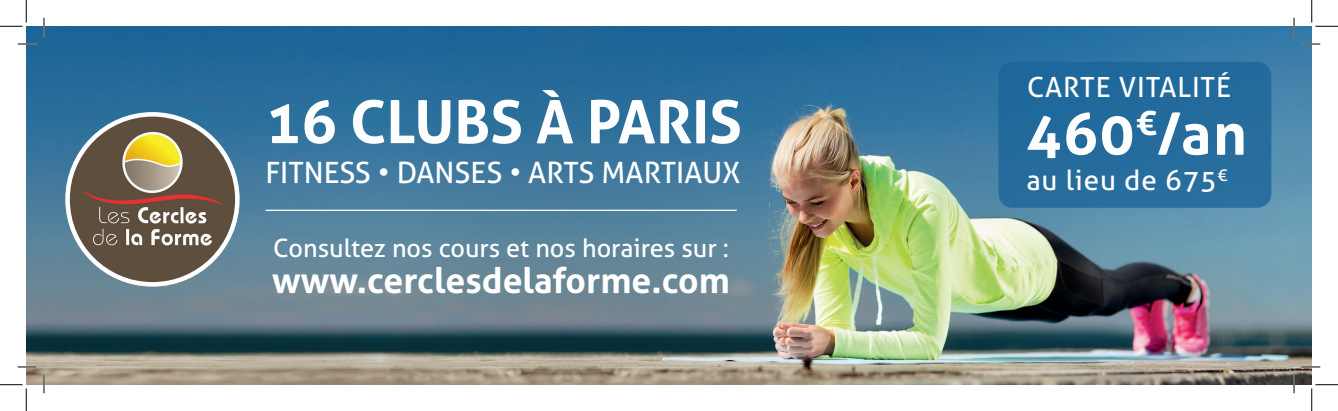
<style>
.page{position:relative;width:1338px;height:411px;background:#fff}
.page>*{position:absolute;margin:0;border:0;box-sizing:border-box;transform-origin:0 0}
.t1{font:700 59.5px "Aller";color:#fff}
.t2{font:700 58px "Aller";color:#fff}
.t3{font:700 35.5px "Aller";color:#fff}
.t4{font:29.38px "Aller";color:#fff}
.t5{font:27.75px "Aller";letter-spacing:.03em;color:#fff}
.t6{font:25.25px "Aller";color:#fff}
</style>
<div class="page">
<img style="left:26px;top:26px;width:1286px;height:358px">
<div style="left:68px;top:114px;width:169px;height:170px;background:#5e4e3e;border-radius:50%"></div>
<img style="left:83px;top:119px;width:139px;height:138px">
<div style="left:65px;top:112px;width:175px;height:174px;border:5px solid #fff;border-radius:50%"></div>
<hr style="left:265px;top:209px;width:472px;height:2px;background:#fff">
<div style="left:998px;top:62px;width:273px;height:146px;background:#246b9d;border-radius:14px"></div>
<svg style="left:18px;top:43px;width:18px;height:2px"></svg>
<svg style="left:1301px;top:43px;width:19px;height:2px"></svg>
<svg style="left:18px;top:366px;width:18px;height:1px"></svg>
<svg style="left:1301px;top:366px;width:19px;height:1px"></svg>
<svg style="left:43px;top:18px;width:2px;height:18px"></svg>
<svg style="left:43px;top:374px;width:2px;height:19px"></svg>
<svg style="left:1293px;top:18px;width:2px;height:18px"></svg>
<svg style="left:1293px;top:374px;width:2px;height:19px"></svg>
<svg style="left:0;top:0;width:27px;height:27px"></svg>
<svg style="left:0;top:384px;width:27px;height:26px"></svg>
<svg style="left:1311px;top:0;width:27px;height:27px"></svg>
<svg style="left:1311px;top:384px;width:27px;height:26px"></svg>
<h1 class="t1" style="left:265px;top:85px;width:478px">16 CLUBS À PARIS</h1>
<p class="t4" style="left:265px;top:154px;width:476px">FITNESS • DANSES • ARTS MARTIAUX</p>
<p class="t6" style="left:273px;top:233px;width:457px">Consultez nos cours et nos horaires sur :</p>
<h3 class="t3" style="left:272px;top:258px;width:459px">www.cerclesdelaforme.com</h3>
<p class="t5" style="left:1027px;top:70px;width:205px">CARTE VITALITÉ</p>
<h2 class="t2" style="left:1026px;top:98px;width:222px">460<sup>€</sup>/an</h2>
<p class="t5" style="left:1026px;top:163px;width:202px">au lieu de 675<sup>€</sup></p>
</div>
